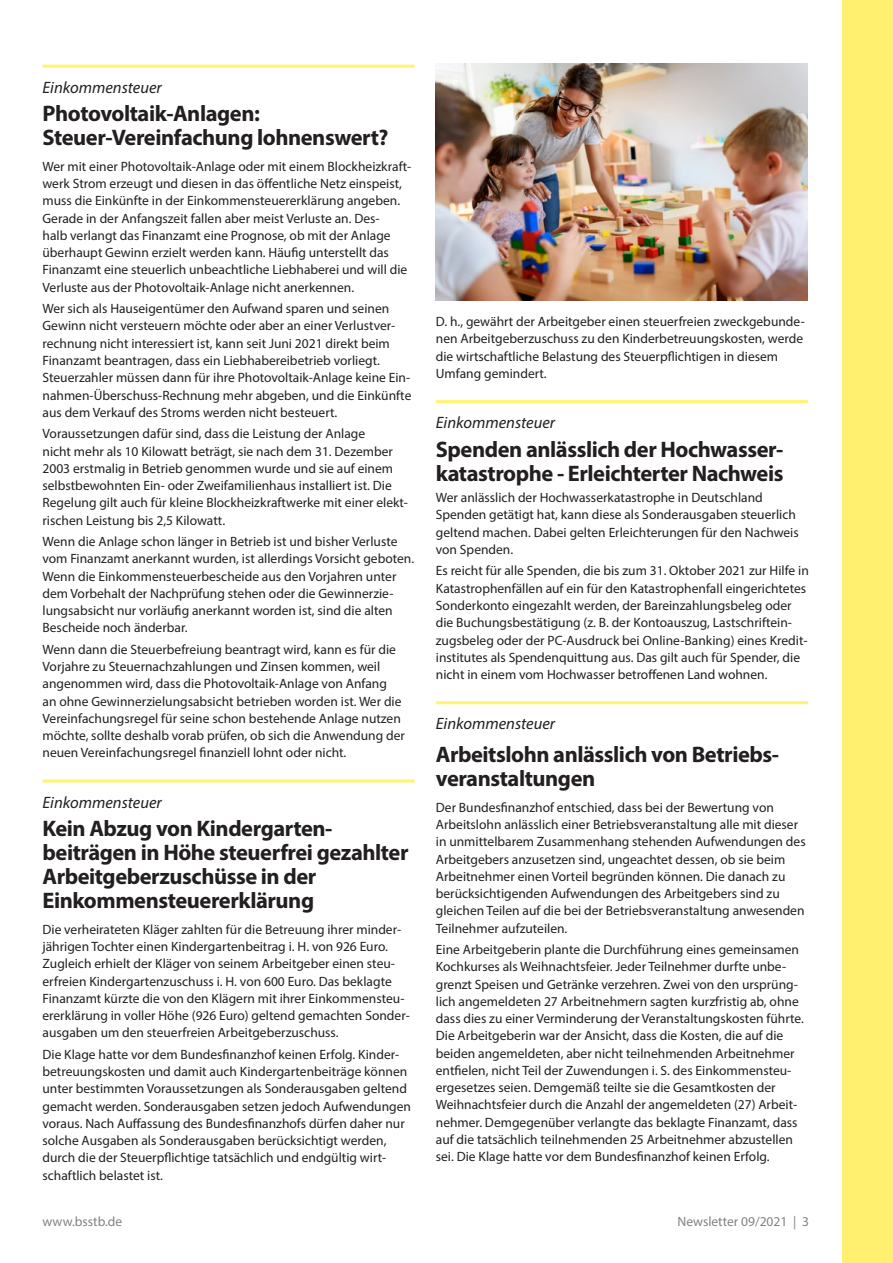
<style>
.page{position:relative;width:893px;height:1263px;background:#fff}
.page>*{position:absolute;margin:0;border:0;box-sizing:border-box;transform-origin:0 0}
.t1{font:700 22.5px/24px "Myriad Pro";letter-spacing:-.02em;color:#231f20}
.t2{font:italic 16.5px "Myriad Pro";color:#231f20}
.t3{font:13.5px/17.2px "Myriad Pro";color:#231f20}
.t4{font:13.5px "Myriad Pro";color:#808285}
</style>
<div class="page">
<div style="left:842px;top:0;width:51px;height:1263px;background:#fff06f"></div>
<hr style="left:43px;top:65px;width:372px;height:3px;background:#fff46d">
<hr style="left:43px;top:779px;width:372px;height:3px;background:#fff46d">
<hr style="left:436px;top:400px;width:372px;height:3px;background:#fff46d">
<hr style="left:436px;top:701px;width:372px;height:3px;background:#fff46d">
<img style="left:436px;top:64px;width:372px;height:237px">
<p class="t2" style="left:43px;top:77px;width:121px">Einkommensteuer</p>
<h1 class="t1" style="left:43px;top:101px;width:347px">Photovoltaik-Anlagen:<br>Steuer-Vereinfachung lohnenswert?</h1>
<p class="t3" style="left:43px;top:158px;width:370px">Wer mit einer Photovoltaik-Anlage oder mit einem Blockheizkraft&shy;werk Strom erzeugt und diesen in das öffentliche Netz einspeist, muss die Einkünfte in der Einkommensteuererklärung angeben.<br>Gerade in der Anfangszeit fallen aber meist Verluste an. Des-<br>halb verlangt das Finanzamt eine Prognose, ob mit der Anlage überhaupt Gewinn erzielt werden kann. Häufig unterstellt das Finanzamt eine steuerlich unbeachtliche Liebhaberei und will die Verluste aus der Photovoltaik-Anlage nicht anerkennen.</p>
<p class="t3" style="left:43px;top:300px;width:370px">Wer sich als Hauseigentümer den Aufwand sparen und seinen Gewinn nicht versteuern möchte oder aber an einer Verlustver&shy;rechnung nicht interessiert ist, kann seit Juni 2021 direkt beim Finanzamt beantragen, dass ein Liebhabereibetrieb vorliegt.<br>Steuerzahler müssen dann für ihre Photovoltaik-Anlage keine Ein&shy;nahmen-Überschuss-Rechnung mehr abgeben, und die Einkünfte aus dem Verkauf des Stroms werden nicht besteuert.</p>
<p class="t3" style="left:43px;top:425px;width:367px">Voraussetzungen dafür sind, dass die Leistung der Anlage<br>nicht mehr als 10 Kilowatt beträgt, sie nach dem 31. Dezember 2003 erstmalig in Betrieb genommen wurde und sie auf einem selbstbewohnten Ein- oder Zweifamilienhaus installiert ist. Die Regelung gilt auch für kleine Blockheizkraftwerke mit einer elekt&shy;rischen Leistung bis 2,5 Kilowatt.</p>
<p class="t3" style="left:43px;top:533px;width:372px">Wenn die Anlage schon länger in Betrieb ist und bisher Verluste vom Finanzamt anerkannt wurden, ist allerdings Vorsicht geboten.<br>Wenn die Einkommensteuerbescheide aus den Vorjahren unter dem Vorbehalt der Nachprüfung stehen oder die Gewinnerzie&shy;lungsabsicht nur vorläufig anerkannt worden ist, sind die alten Bescheide noch änderbar.</p>
<p class="t3" style="left:43px;top:640px;width:364px">Wenn dann die Steuerbefreiung beantragt wird, kann es für die Vorjahre zu Steuernachzahlungen und Zinsen kommen, weil angenommen wird, dass die Photovoltaik-Anlage von Anfang<br>an ohne Gewinnerzielungsabsicht betrieben worden ist. Wer die Vereinfachungsregel für seine schon bestehende Anlage nutzen möchte, sollte deshalb vorab prüfen, ob sich die Anwendung der neuen Vereinfachungsregel finanziell lohnt oder nicht.</p>
<p class="t2" style="left:43px;top:792px;width:121px">Einkommensteuer</p>
<h1 class="t1" style="left:43px;top:816px;width:368px">Kein Abzug von Kindergarten&shy;beiträgen in Höhe steuerfrei gezahlter<br>Arbeitgeberzuschüsse in der<br>Einkommensteuererklärung</h1>
<p class="t3" style="left:43px;top:920px;width:369px">Die verheirateten Kläger zahlten für die Betreuung ihrer minder&shy;jährigen Tochter einen Kindergartenbeitrag i. H. von 926 Euro.<br>Zugleich erhielt der Kläger von seinem Arbeitgeber einen steu&shy;erfreien Kindergartenzuschuss i. H. von 600 Euro. Das beklagte Finanzamt kürzte die von den Klägern mit ihrer Einkommensteu&shy;ererklärung in voller Höhe (926 Euro) geltend gemachten Sonder&shy;ausgaben um den steuerfreien Arbeitgeberzuschuss.</p>
<p class="t3" style="left:43px;top:1045px;width:370px">Die Klage hatte vor dem Bundesfinanzhof keinen Erfolg. Kinder&shy;betreuungskosten und damit auch Kindergartenbeiträge können unter bestimmten Voraussetzungen als Sonderausgaben geltend gemacht werden. Sonderausgaben setzen jedoch Aufwendungen voraus. Nach Auffassung des Bundesfinanzhofs dürfen daher nur solche Ausgaben als Sonderausgaben berücksichtigt werden, durch die der Steuerpflichtige tatsächlich und endgültig wirt&shy;schaftlich belastet ist.</p>
<p class="t3" style="left:436px;top:313px;width:370px">D. h., gewährt der Arbeitgeber einen steuerfreien zweckgebunde&shy;nen Arbeitgeberzuschuss zu den Kinderbetreuungskosten, werde die wirtschaftliche Belastung des Steuerpflichtigen in diesem Umfang gemindert.</p>
<p class="t2" style="left:436px;top:413px;width:121px">Einkommensteuer</p>
<h1 class="t1" style="left:436px;top:436px;width:349px">Spenden anlässlich der Hochwasser&shy;katastrophe - Erleichterter Nachweis</h1>
<p class="t3" style="left:436px;top:489px;width:364px">Wer anlässlich der Hochwasserkatastrophe in Deutschland Spenden getätigt hat, kann diese als Sonderausgaben steuerlich geltend machen. Dabei gelten Erleichterungen für den Nachweis von Spenden.</p>
<p class="t3" style="left:436px;top:562px;width:374px">Es reicht für alle Spenden, die bis zum 31. Oktober 2021 zur Hilfe in Katastrophenfällen auf ein für den Katastrophenfall eingerichtetes Sonderkonto eingezahlt werden, der Bareinzahlungsbeleg oder die Buchungsbestätigung (z. B. der Kontoauszug, Lastschriftein&shy;zugsbeleg oder der PC-Ausdruck bei Online-Banking) eines Kredit&shy;institutes als Spendenquittung aus. Das gilt auch für Spender, die nicht in einem vom Hochwasser betroffenen Land wohnen.</p>
<p class="t2" style="left:436px;top:714px;width:121px">Einkommensteuer</p>
<h1 class="t1" style="left:436px;top:742px;width:345px">Arbeitslohn anlässlich von Betriebs&shy;veranstaltungen</h1>
<p class="t3" style="left:436px;top:798px;width:371px">Der Bundesfinanzhof entschied, dass bei der Bewertung von Arbeitslohn anlässlich einer Betriebsveranstaltung alle mit dieser in unmittelbarem Zusammenhang stehenden Aufwendungen des Arbeitgebers anzusetzen sind, ungeachtet dessen, ob sie beim Arbeitnehmer einen Vorteil begründen können. Die danach zu berücksichtigenden Aufwendungen des Arbeitgebers sind zu gleichen Teilen auf die bei der Betriebsveranstaltung anwesenden Teilnehmer aufzuteilen.</p>
<p class="t3" style="left:436px;top:941px;width:368px">Eine Arbeitgeberin plante die Durchführung eines gemeinsamen Kochkurses als Weihnachtsfeier. Jeder Teilnehmer durfte unbe&shy;grenzt Speisen und Getränke verzehren. Zwei von den ursprüng&shy;lich angemeldeten 27 Arbeitnehmern sagten kurzfristig ab, ohne dass dies zu einer Verminderung der Veranstaltungskosten führte.<br>Die Arbeitgeberin war der Ansicht, dass die Kosten, die auf die beiden angemeldeten, aber nicht teilnehmenden Arbeitnehmer entfielen, nicht Teil der Zuwendungen i. S. des Einkommensteu&shy;ergesetzes seien. Demgemäß teilte sie die Gesamtkosten der Weihnachtsfeier durch die Anzahl der angemeldeten (27) Arbeit&shy;nehmer. Demgegenüber verlangte das beklagte Finanzamt, dass auf die tatsächlich teilnehmenden 25 Arbeitnehmer abzustellen sei. Die Klage hatte vor dem Bundesfinanzhof keinen Erfolg.</p>
<p class="t4" style="left:43px;top:1213px;width:81px">www.bsstb.de</p>
<p class="t4" style="left:677px;top:1213px;width:133px">Newsletter 09/2021 | 3</p>
</div>
